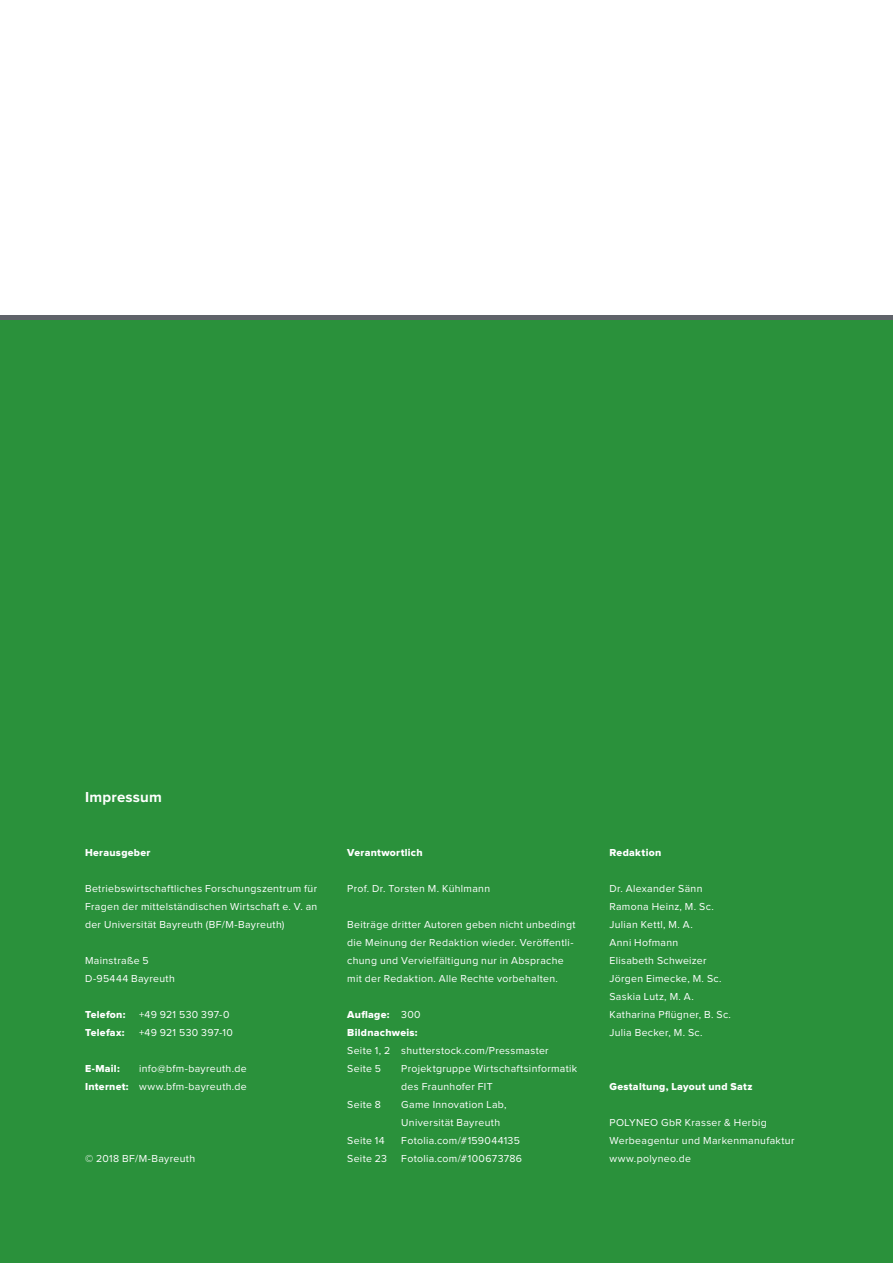
<style>
.page{position:relative;width:893px;height:1263px;background:#fff}
.page>*{position:absolute;margin:0;border:0;box-sizing:border-box;transform-origin:0 0}
.t1{font:700 15px "Proxima Nova";letter-spacing:.015em;color:#fff}
.t2{font:10.5px/18px "Proxima Nova";letter-spacing:.03em;color:#fff}
.t3{font:10.5px/18px "Proxima Nova Extrabld";letter-spacing:.025em;color:#fff}
.s1{font-family:"Proxima Nova"}
.s2{font-family:"Proxima Nova Extrabld"}
</style>
<div class="page">
<div style="left:0;top:318px;width:893px;height:945px;background:#2a913b"></div>
<hr style="left:0;top:316px;width:893px;height:4px;background:#5f6369">
<h1 class="t1" style="left:85px;top:790px;width:78px">Impressum</h1>
<p class="t3" style="left:609px;top:844px;width:53px">Redaktion</p>
<p class="t2" style="left:609px;top:880px;width:123px">Dr. Alexander Sänn<br>Ramona Heinz, M. Sc.<br>Julian Kettl, M. A.<br>Anni Hofmann<br>Elisabeth Schweizer<br>Jörgen Eimecke, M. Sc.<br>Saskia Lutz, M. A.<br>Katharina Pflügner, B. Sc.<br>Julia Becker, M. Sc.</p>
<p class="t3" style="left:347px;top:844px;width:77px">Verantwortlich</p>
<p class="t2" style="left:347px;top:880px;width:144px">Prof. Dr. Torsten M. Kühlmann</p>
<p class="t2" style="left:347px;top:916px;width:230px">Beiträge dritter Autoren geben nicht unbedingt die Meinung der Redaktion wieder. Veröffentli&shy;chung und Vervielfältigung nur in Absprache mit der Redaktion. Alle Rechte vorbehalten.</p>
<p class="t3" style="left:347px;top:1006px;width:75px">Auflage: <span class="s1">300<br></span>Bildnachweis:</p>
<p class="t2" style="left:347px;top:1042px;width:203px">Seite 1, 2 shutterstock.com/Pressmaster<br>Seite 5</p>
<p class="t3" style="left:85px;top:844px;width:67px">Herausgeber</p>
<p class="t2" style="left:85px;top:880px;width:234px;text-align:justify">Betriebswirtschaftliches Forschungszentrum für Fragen der mittelständischen Wirtschaft e. V. an der Universität Bayreuth (BF/M-Bayreuth)</p>
<p class="t2" style="left:85px;top:952px;width:91px">Mainstraße 5<br>D-95444 Bayreuth</p>
<p class="t3" style="left:85px;top:1006px;width:42px">Telefon:</p>
<p class="t2" style="left:139px;top:1006px;width:92px">+49 921 530 397-0</p>
<p class="t3" style="left:85px;top:1024px;width:41px">Telefax:</p>
<p class="t2" style="left:139px;top:1024px;width:95px">+49 921 530 397-10</p>
<p class="t3" style="left:85px;top:1060px;width:36px">E-Mail:</p>
<p class="t2" style="left:401px;top:1060px;width:178px">Projektgruppe Wirtschaftsinformatik des Fraunhofer FIT</p>
<p class="t2" style="left:85px;top:1060px;width:163px;text-align:right">info@bfm-bayreuth.de<br><span class="s2">Internet:</span> www.bfm-bayreuth.de</p>
<p class="t3" style="left:609px;top:1078px;width:145px">Gestaltung, Layout und Satz</p>
<p class="t2" style="left:609px;top:1114px;width:187px">POLYNEO GbR Krasser &amp; Herbig<br>Werbeagentur und Markenmanufaktur</p>
<p class="t2" style="left:347px;top:1096px;width:35px">Seite 8</p>
<p class="t2" style="left:401px;top:1096px;width:107px">Game Innovation Lab,<br>Universität Bayreuth</p>
<p class="t2" style="left:347px;top:1132px;width:39px">Seite 14</p>
<p class="t2" style="left:401px;top:1132px;width:120px">Fotolia.com/#159044135</p>
<p class="t2" style="left:347px;top:1150px;width:41px">Seite 23</p>
<p class="t2" style="left:401px;top:1150px;width:122px">Fotolia.com/#100673786</p>
<p class="t2" style="left:85px;top:1150px;width:112px">© 2018 BF/M-Bayreuth</p>
<p class="t2" style="left:609px;top:1150px;width:83px">www.polyneo.de</p>
</div>
